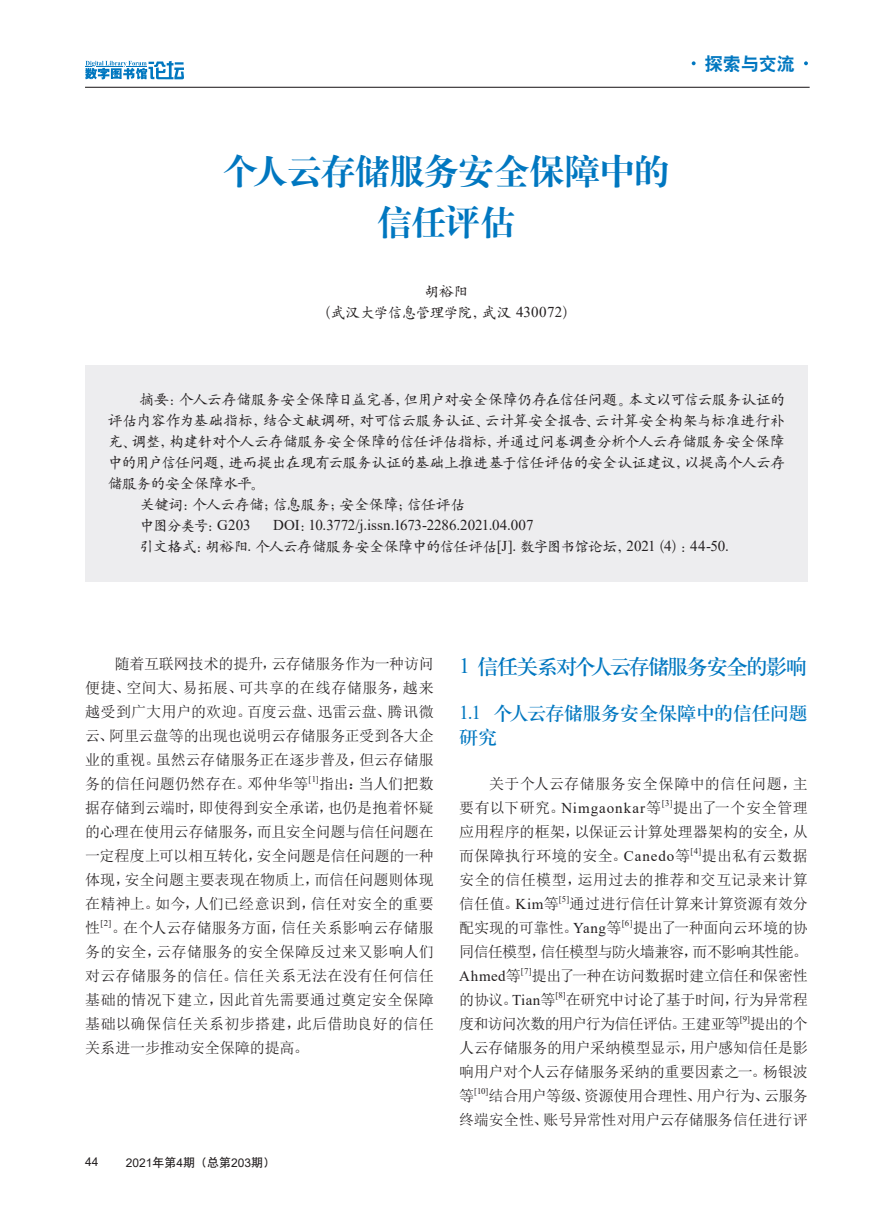
<style>
.page{position:relative;width:893px;height:1212px;background:#fff}
.page>*{position:absolute;margin:0;border:0;box-sizing:border-box;transform-origin:0 0}
.t1{font:36px/51px "H Ya 4 gj";letter-spacing:-.035em;color:#0077c0;text-align:center}
.t2{font:21.75px "H Ya 3 gj";letter-spacing:-.105em;color:#0077c0}
.t3{font:19.5px/24px "H Ya 3 gj";letter-spacing:-.045em;color:#0077c0}
.t4{font:18px "H Yb 2 gj";color:#0077c0}
.t5{font:15px/24px "Sim Sun";letter-spacing:-.005em;color:#231f20;text-align:justify}
.t6{font:15px/21px "H Yc 1 gj";letter-spacing:-.04em;color:#231f20;text-align:center}
.t7{font:15px/24px "Sim Sun";letter-spacing:-.03em;color:#231f20;text-align:right}
.t8{font:15px "Times New Roman";letter-spacing:.005em;color:#231f20}
.t9{font:15px/24px "Sim Sun";letter-spacing:-.035em;color:#231f20}
.t10{font:15px/24px "Sim Sun";letter-spacing:-.025em;color:#231f20}
.t11{font:15px "Sim Sun";letter-spacing:.035em;color:#231f20}
.t12{font:15px "Times New Roman";letter-spacing:.065em;color:#231f20}
.t13{font:12px "Arial";color:#231f20}
.t14{font:8.7px "Times New Roman";color:#231f20}
.s1{font-family:"Times New Roman"}
.s2{font-family:"H Yc 1 gj"}
.s3{font-family:"H Yb 1 gj"}
.s4{font-family:"Sim Sun"}
</style>
<div class="page">
<hr style="left:85px;top:87px;width:725px;height:1px;background:#231f20">
<svg style="left:85px;top:61px;width:99px;height:18px"></svg>
<div style="left:85px;top:365px;width:723px;height:216px;background:#ededef"></div>
<svg style="left:692px;top:61px;width:4px;height:4px"></svg>
<svg style="left:804px;top:61px;width:4px;height:4px"></svg>
<h1 class="t1" style="left:223px;top:145px;width:449px">个人云存储服务安全保障中的信任评估</h1>
<p class="t6" style="left:317px;top:281px;width:261px">胡裕阳<br>（武汉大学信息管理学院，武汉 <span class="s1">430072</span>）</p>
<p class="t4" style="left:705px;top:55px;width:92px">探索与交流</p>
<p class="t6" style="left:140px;top:389px;width:647px">摘要：个人云存储服务安全保障日益完善，但用户对安全保障仍存在信任问题。本文以可信云服务认证的</p>
<p class="t6" style="left:108px;top:410px;width:679px">评估内容作为基础指标，结合文献调研，对可信云服务认证、云计算安全报告、云计算安全构架与标准进行补</p>
<p class="t6" style="left:108px;top:431px;width:679px">充、调整，构建针对个人云存储服务安全保障的信任评估指标，并通过问卷调查分析个人云存储服务安全保障</p>
<p class="t6" style="left:108px;top:452px;width:679px">中的用户信任问题，进而提出在现有云服务认证的基础上推进基于信任评估的安全认证建议，以提高个人云存</p>
<p class="t6" style="left:108px;top:473px;width:159px">储服务的安全保障水平。</p>
<p class="t6" style="left:140px;top:494px;width:327px">关键词：个人云存储；信息服务；安全保障；信任评估</p>
<p class="t6" style="left:140px;top:515px;width:113px">中图分类号：<span class="s1">G203</span></p>
<p class="t8" style="left:273px;top:515px;width:262px">DOI<span class="s2">：</span>10.3772/j.issn.1673-2286.2021.04.007</p>
<p class="t6" style="left:140px;top:536px;width:591px">引文格式：胡裕阳<span class="s1">.</span> 个人云存储服务安全保障中的信任评估<span class="s1">[J].</span> 数字图书馆论坛，<span class="s1">2021</span>（<span class="s1">4</span>）：<span class="s1">44-50.</span></p>
<p class="t5" style="left:85px;top:651px;width:350px;text-indent:30px">随着互联网技术的提升，云存储服务作为一种访问便捷、空间大、易拓展、可共享的在线存储服务，越来越受到广大用户的欢迎。百度云盘、迅雷云盘、腾讯微云、阿里云盘等的出现也说明云存储服务正受到各大企业的重视。虽然云存储服务正在逐步普及，但云存储服务的信任问题仍然存在。邓仲华等</p>
<p class="t14" style="left:309px;top:772px;width:12px">[1]</p>
<p class="t5" style="left:85px;top:771px;width:350px;text-indent:234px">指出：当人们把数据存储到云端时，即使得到安全承诺，也仍是抱着怀疑的心理在使用云存储服务，而且安全问题与信任问题在一定程度上可以相互转化，安全问题是信任问题的一种体现，安全问题主要表现在物质上，而信任问题则体现在精神上。如今，人们已经意识到，信任对安全的重要性</p>
<p class="t14" style="left:101px;top:916px;width:12px">[2]</p>
<p class="t5" style="left:85px;top:915px;width:350px;text-indent:27px">。在个人云存储服务方面，信任关系影响云存储服务的安全，云存储服务的安全保障反过来又影响人们对云存储服务的信任。信任关系无法在没有任何信任基础的情况下建立，因此首先需要通过奠定安全保障基础以确保信任关系初步搭建，此后借助良好的信任关系进一步推动安全保障的提高。</p>
<p class="t13" style="left:85px;top:1154px;width:15px">44</p>
<p class="t13" style="left:126px;top:1154px;width:151px">2021<span class="s3">年第</span>4<span class="s3">期（总第</span>203<span class="s3">期）</span></p>
<h2 class="t2" style="left:459px;top:656px;width:349px"><span class="s1">1</span> 信任关系对个人云存储服务安全的影响</h2>
<h3 class="t3" style="left:459px;top:701px;width:350px"><span class="s1">1.1</span> 个人云存储服务安全保障中的信任问题研究</h3>
<p class="t11" style="left:489px;top:776px;width:320px">关于个人云存储服务安全保障中的信任问题，主</p>
<p class="t12" style="left:459px;top:797px;width:203px"><span class="s4">要有以下研究。</span>Nimgaonkar<span class="s4">等</span></p>
<p class="t14" style="left:662px;top:796px;width:12px">[3]</p>
<p class="t5" style="left:459px;top:795px;width:350px;text-indent:214px">提出了一个安全管理应用程序的框架，以保证云计算处理器架构的安全，从而保障执行环境的安全。<span class="s1">Canedo</span>等</p>
<p class="t14" style="left:691px;top:844px;width:12px">[4]</p>
<p class="t5" style="left:459px;top:843px;width:350px;text-indent:243px">提出私有云数据安全的信任模型，运用过去的推荐和交互记录来计算信任值。<span class="s1">Kim</span>等</p>
<p class="t14" style="left:559px;top:892px;width:12px">[5]</p>
<p class="t5" style="left:459px;top:891px;width:350px;text-indent:110px">通过进行信任计算来计算资源有效分配实现的可靠性。<span class="s1">Yang</span>等</p>
<p class="t14" style="left:622px;top:916px;width:12px">[6]</p>
<p class="t7" style="left:459px;top:915px;width:350px">提出了一种面向云环境的协<br>同信任模型，信任模型与防火墙兼容，而不影响其性能。</p>
<p class="t8" style="left:459px;top:965px;width:63px">Ahmed<span class="s4">等</span></p>
<p class="t14" style="left:521px;top:964px;width:12px">[7]</p>
<p class="t10" style="left:459px;top:963px;width:350px;text-indent:73px">提出了一种在访问数据时建立信任和保密性的协议。<span class="s1">Tian</span>等</p>
<p class="t14" style="left:555px;top:988px;width:12px">[8]</p>
<p class="t9" style="left:459px;top:987px;width:350px;text-indent:107px">在研究中讨论了基于时间，行为异常程度和访问次数的用户行为信任评估。王建亚等</p>
<p class="t14" style="left:740px;top:1012px;width:12px">[9]</p>
<p class="t5" style="left:459px;top:1011px;width:350px;text-indent:291px">提出的个人云存储服务的用户采纳模型显示，用户感知信任是影响用户对个人云存储服务采纳的重要因素之一。杨银波等</p>
<p class="t14" style="left:474px;top:1084px;width:16px">[10]</p>
<p class="t7" style="left:459px;top:1083px;width:350px">结合用户等级、资源使用合理性、用户行为、云服务<br>终端安全性、账号异常性对用户云存储服务信任进行评</p>
</div>
